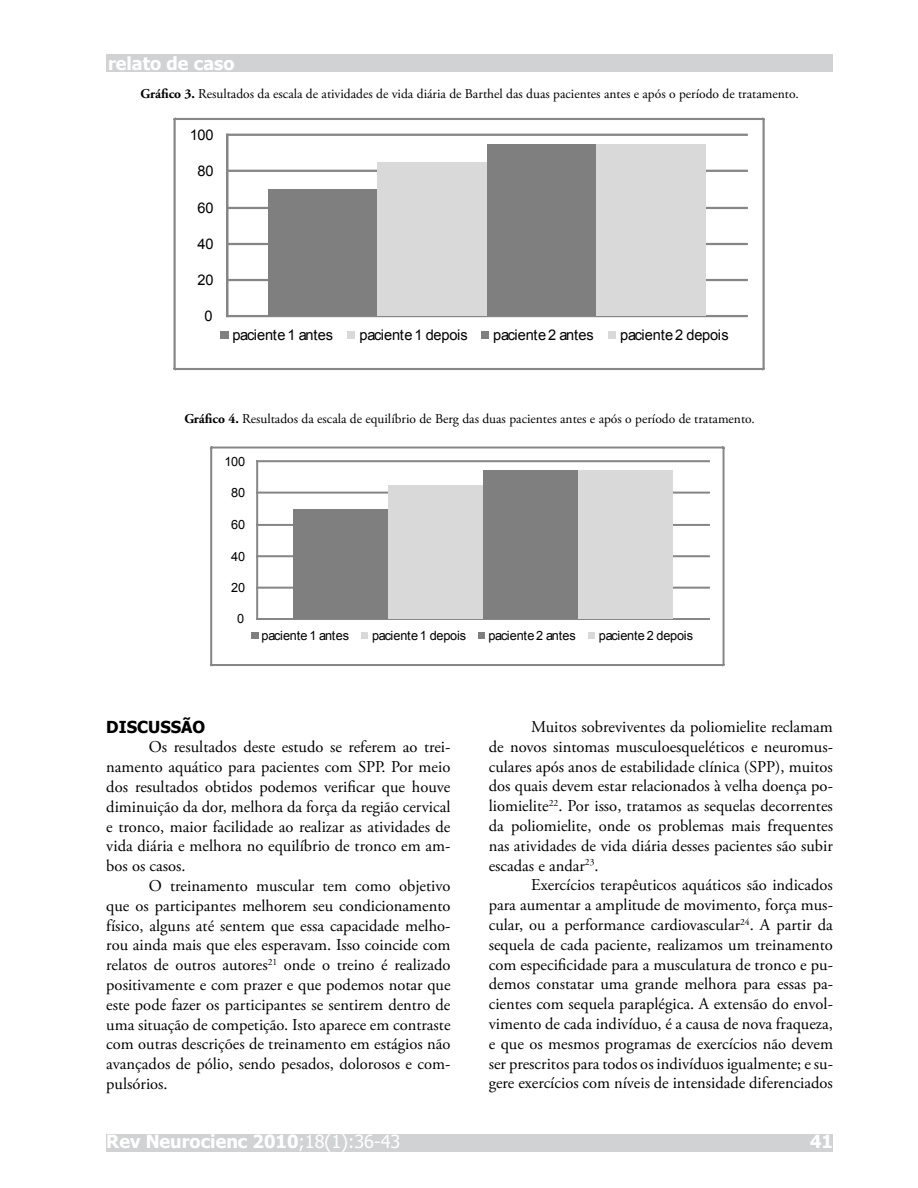
<style>
.page{position:relative;width:918px;height:1188px;background:#fff}
.page>*{position:absolute;margin:0;border:0;box-sizing:border-box;transform-origin:0 0}
.t1{font:700 18px "Tahoma";color:#fff}
.texto{font:16.5px/19.8px "Adobe Garamond Pro";color:#000;text-align:justify}
.t2{font:700 16.5px "Tahoma";color:#000}
.t3{font:14.7px "Arial";letter-spacing:-.02em;color:#000}
.resumo_summary{font:13.5px "Adobe Garamond Pro";color:#000}
.t4{font:12.75px "Arial";letter-spacing:-.02em;color:#000}
.s1{font-weight:700}
.s2{font-weight:400}
</style>
<div class="page">
<svg style="left:173px;top:118px;width:592px;height:252px"></svg>
<div style="left:106px;top:54px;width:727px;height:18px;background:#d1d2d4"></div>
<div style="left:106px;top:1134px;width:727px;height:18px;background:#d1d2d4"></div>
<svg style="left:210px;top:446px;width:515px;height:220px"></svg>
<p class="t1" style="left:108px;top:51px;width:128px">relato de caso</p>
<p class="resumo_summary" style="left:140px;top:86px;width:660px"><span class="s1">Gráfico 3.</span> Resultados da escala de atividades de vida diária de Barthel das duas pacientes antes e após o período de tratamento.</p>
<p class="t3" style="left:190px;top:125px;width:25px">100</p>
<p class="t3" style="left:198px;top:161px;width:17px">80</p>
<p class="t3" style="left:198px;top:198px;width:17px">60</p>
<p class="t3" style="left:198px;top:234px;width:17px">40</p>
<p class="t3" style="left:198px;top:270px;width:17px">20</p>
<p class="t3" style="left:204px;top:306px;width:10px">0</p>
<p class="t3" style="left:232px;top:326px;width:102px">paciente 1 antes</p>
<p class="t3" style="left:359px;top:326px;width:110px">paciente 1 depois</p>
<p class="t3" style="left:493px;top:326px;width:102px">paciente 2 antes</p>
<p class="t3" style="left:620px;top:326px;width:110px">paciente 2 depois</p>
<p class="resumo_summary" style="left:184px;top:411px;width:572px"><span class="s1">Gráfico 4.</span> Resultados da escala de equilíbrio de Berg das duas pacientes antes e após o período de tratamento.</p>
<p class="t4" style="left:224px;top:453px;width:22px">100</p>
<p class="t4" style="left:231px;top:484px;width:15px">80</p>
<p class="t4" style="left:231px;top:517px;width:15px">60</p>
<p class="t4" style="left:231px;top:548px;width:15px">40</p>
<p class="t4" style="left:231px;top:579px;width:15px">20</p>
<p class="t4" style="left:237px;top:611px;width:9px">0</p>
<p class="t4" style="left:262px;top:627px;width:89px">paciente 1 antes</p>
<p class="t4" style="left:372px;top:627px;width:96px">paciente 1 depois</p>
<p class="t4" style="left:488px;top:627px;width:89px">paciente 2 antes</p>
<p class="t4" style="left:599px;top:627px;width:96px">paciente 2 depois</p>
<p class="t2" style="left:106px;top:715px;width:100px">DISCUSSÃO</p>
<p class="texto" style="left:106px;top:738px;width:346px;text-indent:43px">Os resultados deste estudo se referem ao trei&shy;namento aquático para pacientes com SPP. Por meio dos resultados obtidos podemos verificar que houve diminuição da dor, melhora da força da região cervical e tronco, maior facilidade ao realizar as atividades de vida diária e melhora no equilíbrio de tronco em am&shy;bos os casos.</p>
<p class="texto" style="left:106px;top:876px;width:346px;text-indent:43px">O treinamento muscular tem como objetivo que os participantes melhorem seu condicionamento físico, alguns até sentem que essa capacidade melho&shy;rou ainda mais que eles esperavam. Isso coincide com relatos de outros autores<sup>21</sup> onde o treino é realizado positivamente e com prazer e que podemos notar que este pode fazer os participantes se sentirem dentro de uma situação de competição. Isto aparece em contraste com outras descrições de treinamento em estágios não avançados de pólio, sendo pesados, dolorosos e com&shy;pulsórios.</p>
<p class="texto" style="left:489px;top:717px;width:346px;text-indent:43px">Muitos sobreviventes da poliomielite reclamam de novos sintomas musculoesqueléticos e neuromus&shy;culares após anos de estabilidade clínica (SPP), muitos dos quais devem estar relacionados à velha doença po&shy;liomielite<sup>22</sup>. Por isso, tratamos as sequelas decorrentes da poliomielite, onde os problemas mais frequentes nas atividades de vida diária desses pacientes são subir escadas e andar<sup>23</sup>.</p>
<p class="texto" style="left:489px;top:876px;width:346px;text-indent:43px">Exercícios terapêuticos aquáticos são indicados para aumentar a amplitude de movimento, força mus&shy;cular, ou a performance cardiovascular<sup>24</sup>. A partir da sequela de cada paciente, realizamos um treinamento com especificidade para a musculatura de tronco e pu&shy;demos constatar uma grande melhora para essas pa&shy;cientes com sequela paraplégica. A extensão do envol&shy;vimento de cada indivíduo, é a causa de nova fraqueza, e que os mesmos programas de exercícios não devem ser prescritos para todos os indivíduos igualmente; e su&shy;gere exercícios com níveis de intensidade diferenciados</p>
<p class="t1" style="left:106px;top:1129px;width:296px">Rev Neurocienc 2010<span class="s2">;18(1):36-43</span></p>
<p class="t1" style="left:810px;top:1129px;width:24px">41</p>
</div>
